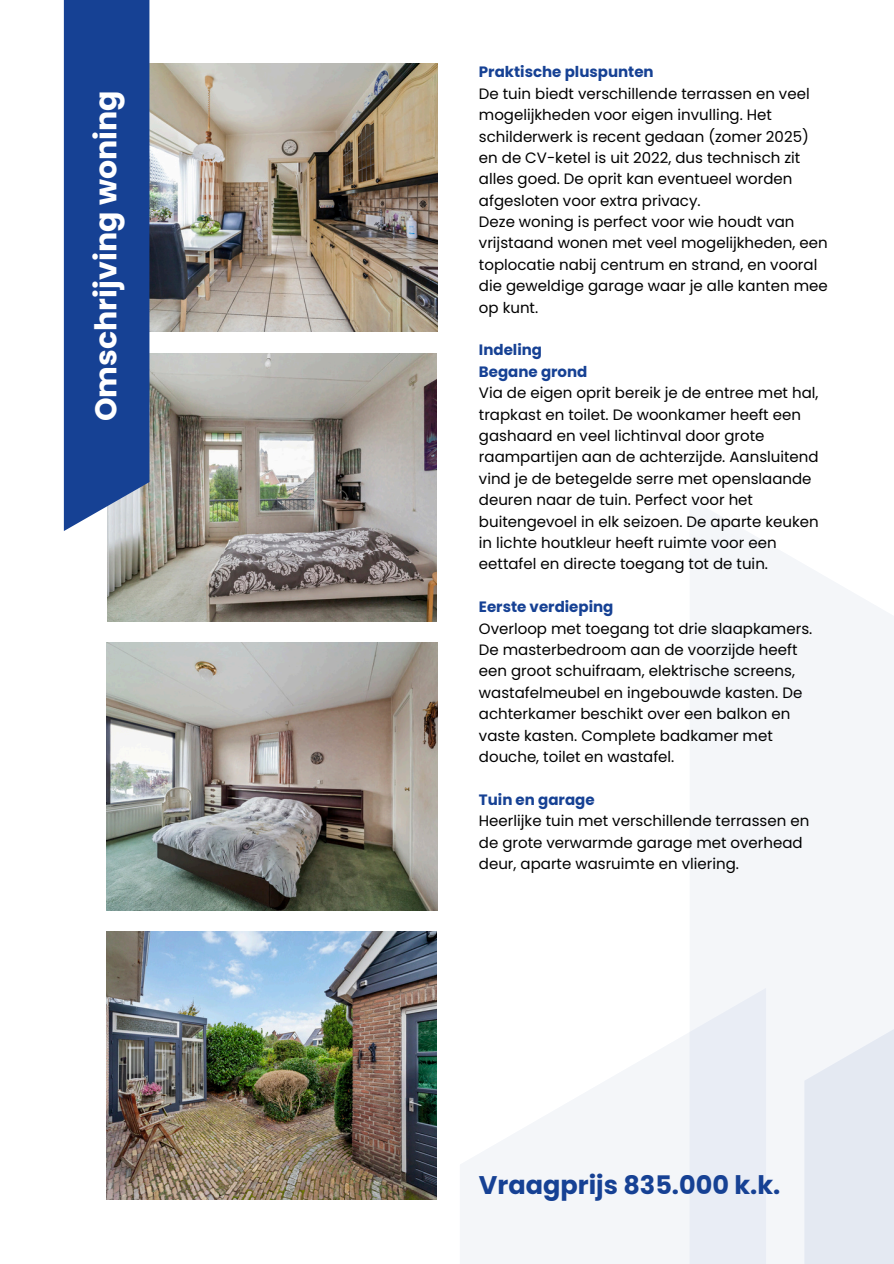
<style>
.page{position:relative;width:894px;height:1264px;background:#fff}
.page>*{position:absolute;margin:0;border:0;box-sizing:border-box;transform-origin:0 0}
.t1{font:700 30px "Poppins";color:#fff}
.t2{font:700 25.5px "Poppins";color:#164194}
.t3{font:15px/21.5px "Poppins";color:#000}
.t4{font:700 15px/21.5px "Poppins";color:#164194}
</style>
<div class="page">
<svg style="left:690px;top:499px;width:203px;height:764px;fill:#f4f6f9"></svg>
<svg style="left:460px;top:987px;width:305px;height:276px;fill:#f4f6f9"></svg>
<svg style="left:804px;top:904px;width:89px;height:359px"></svg>
<img style="left:106px;top:642px;width:331px;height:268px">
<img style="left:149px;top:64px;width:288px;height:268px">
<img style="left:106px;top:932px;width:330px;height:267px">
<img style="left:107px;top:353px;width:329px;height:268px">
<div style="left:64px;top:0;width:85px;height:531px;background:#164194"></div>
<h1 class="t1" style="left:85px;top:421px;width:332px;rotate:-90deg">Omschrijving woning</h1>
<p class="t4" style="left:479px;top:61px;width:176px">Praktische pluspunten</p>
<p class="t3" style="left:479px;top:83px;width:350px">De tuin biedt verschillende terrassen en veel mogelijkheden voor eigen invulling. Het schilderwerk is recent gedaan (zomer 2025) en de CV-ketel is uit 2022, dus technisch zit alles goed. De oprit kan eventueel worden afgesloten voor extra privacy.<br>Deze woning is perfect voor wie houdt van vrijstaand wonen met veel mogelijkheden, een toplocatie nabij centrum en strand, en vooral die geweldige garage waar je alle kanten mee op kunt.</p>
<p class="t4" style="left:479px;top:339px;width:110px">Indeling<br>Begane grond</p>
<p class="t3" style="left:479px;top:382px;width:341px">Via de eigen oprit bereik je de entree met hal, trapkast en toilet. De woonkamer heeft een gashaard en veel lichtinval door grote raampartijen aan de achterzijde. Aansluitend vind je de betegelde serre met openslaande deuren naar de tuin. Perfect voor het buitengevoel in elk seizoen. De aparte keuken in lichte houtkleur heeft ruimte voor een eettafel en directe toegang tot de tuin.</p>
<p class="t4" style="left:479px;top:596px;width:136px">Eerste verdieping</p>
<p class="t3" style="left:479px;top:617px;width:335px">Overloop met toegang tot drie slaapkamers.<br>De masterbedroom aan de voorzijde heeft een groot schuifraam, elektrische screens, wastafelmeubel en ingebouwde kasten. De achterkamer beschikt over een balkon en vaste kasten. Complete badkamer met douche, toilet en wastafel.</p>
<p class="t4" style="left:479px;top:788px;width:117px">Tuin en garage</p>
<p class="t3" style="left:479px;top:810px;width:332px">Heerlijke tuin met verschillende terrassen en de grote verwarmde garage met overhead deur, aparte wasruimte en vliering.</p>
<h2 class="t2" style="left:479px;top:1166px;width:303px">Vraagprijs 835.000 k.k.</h2>
</div>
